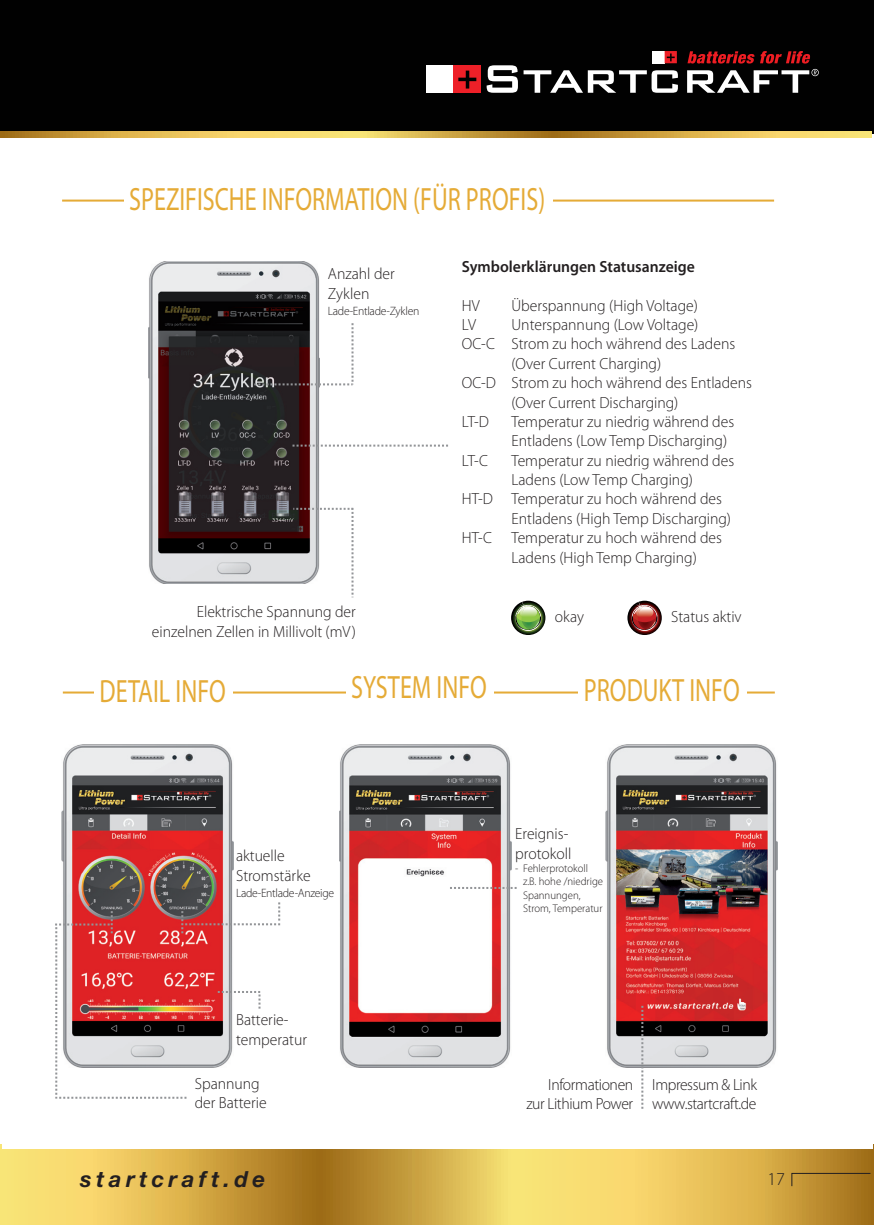
<style>
.page{position:relative;width:874px;height:1225px;background:#fff}
.page>*{position:absolute;margin:0;border:0;box-sizing:border-box;transform-origin:0 0}
.t1{font:32.2px "Myriad Pro";color:#e5ab37;scale:.75 1}
.t2{font:italic 700 22.2px "Helvetica Neue";letter-spacing:.2em;color:#231f20}
.t3{font:300 18.2px "Myriad Pro";color:#231f20}
.t4{font:300 16.2px/19.4px "Myriad Pro";color:#231f20}
.t5{font:300 16.2px/19.4px "Myriad Pro";letter-spacing:-.025em;color:#231f20;text-align:right}
.t6{font:600 16.2px "Myriad Pro";color:#231f20}
.t7{font:300 12.2px "Myriad Pro";letter-spacing:-.025em;color:#231f20}
.t8{font:300 11.2px/13.4px "Myriad Pro";color:#231f20}
</style>
<div class="page">
<hr style="left:62px;top:200px;width:711px;height:2px;background:#e5ab37">
<div style="left:124px;top:189px;width:428px;height:23px;background:#fff"></div>
<hr style="left:63px;top:691px;width:711px;height:2px;background:#e5ab37">
<div style="left:94px;top:681px;width:138px;height:23px;background:#fff"></div>
<img style="left:148px;top:261px;width:172px;height:323px">
<svg style="left:292px;top:444px;width:156px;height:2px"></svg>
<img style="left:61px;top:744px;width:172px;height:158px">
<svg style="left:293px;top:508px;width:60px;height:89px"></svg>
<img style="left:339px;top:744px;width:172px;height:323px">
<div style="left:346px;top:677px;width:147px;height:23px;background:#fff"></div>
<div style="left:578px;top:680px;width:168px;height:23px;background:#fff"></div>
<img style="left:605px;top:744px;width:171px;height:323px">
<svg style="left:450px;top:887px;width:67px;height:2px"></svg>
<svg style="left:254px;top:323px;width:99px;height:62px"></svg>
<svg style="left:641px;top:1005px;width:2px;height:104px"></svg>
<svg style="left:511px;top:600px;width:34px;height:35px"></svg>
<svg style="left:515px;top:600px;width:26px;height:31px"></svg>
<svg style="left:627px;top:600px;width:34px;height:35px"></svg>
<svg style="left:631px;top:600px;width:26px;height:31px"></svg>
<svg style="left:55px;top:902px;width:226px;height:196px"></svg>
<div style="left:0;top:0;width:873px;height:133px;background:#010101"></div>
<svg style="left:1px;top:132px;width:870px;height:6px"></svg>
<svg style="left:0;top:1144px;width:873px;height:81px"></svg>
<svg style="left:790px;top:1172px;width:81px;height:15px"></svg>
<svg style="left:486px;top:51px;width:332px;height:42px"></svg>
<div style="left:425px;top:65px;width:28px;height:28px;background:#fff"></div>
<div style="left:453px;top:65px;width:28px;height:28px;background:#ee2028"></div>
<svg style="left:458px;top:71px;width:18px;height:18px"></svg>
<div style="left:2px;top:1142px;width:869px;height:6px;background:#fff"></div>
<h1 class="t1" style="left:129px;top:179px;width:556px">SPEZIFISCHE INFORMATION (FÜR PROFIS)</h1>
<p class="t4" style="left:328px;top:264px;width:68px">Anzahl der<br>Zyklen</p>
<p class="t7" style="left:328px;top:303px;width:93px">Lade-Entlade-Zyklen</p>
<p class="t4" style="left:152px;top:602px;width:205px;text-align:right">Elektrische Spannung der einzelnen Zellen in Millivolt (mV)</p>
<p class="t6" style="left:461px;top:256px;width:234px">Symbolerklärungen Statusanzeige</p>
<p class="t4" style="left:461px;top:295px;width:19px">HV</p>
<p class="t4" style="left:511px;top:295px;width:188px">Überspannung (High Voltage)</p>
<p class="t4" style="left:461px;top:315px;width:16px">LV</p>
<p class="t4" style="left:511px;top:315px;width:188px">Unterspannung (Low Voltage)</p>
<p class="t4" style="left:461px;top:334px;width:275px">OC-C Strom zu hoch während des Ladens</p>
<p class="t4" style="left:511px;top:353px;width:151px">(Over Current Charging)</p>
<p class="t4" style="left:461px;top:373px;width:291px">OC-D Strom zu hoch während des Entladens</p>
<p class="t4" style="left:511px;top:392px;width:168px">(Over Current Discharging)</p>
<p class="t4" style="left:461px;top:412px;width:29px">LT-D</p>
<p class="t4" style="left:511px;top:412px;width:224px">Temperatur zu niedrig während des<br>Entladens (Low Temp Discharging)</p>
<p class="t4" style="left:461px;top:450px;width:28px">LT-C</p>
<p class="t4" style="left:511px;top:450px;width:224px">Temperatur zu niedrig während des</p>
<p class="t4" style="left:511px;top:470px;width:183px">Ladens (Low Temp Charging)</p>
<p class="t4" style="left:461px;top:489px;width:261px">HT-D Temperatur zu hoch während des</p>
<p class="t4" style="left:511px;top:508px;width:221px">Entladens (High Temp Discharging)</p>
<p class="t4" style="left:461px;top:528px;width:261px">HT-C Temperatur zu hoch während des</p>
<p class="t4" style="left:511px;top:547px;width:187px">Ladens (High Temp Charging)</p>
<p class="t4" style="left:554px;top:607px;width:31px">okay</p>
<p class="t4" style="left:670px;top:607px;width:72px">Status aktiv</p>
<h1 class="t1" style="left:99px;top:671px;width:170px">DETAIL INFO</h1>
<h1 class="t1" style="left:351px;top:667px;width:182px">SYSTEM INFO</h1>
<h1 class="t1" style="left:583px;top:671px;width:209px">PRODUKT INFO</h1>
<p class="t4" style="left:236px;top:846px;width:76px">aktuelle<br>Stromstärke</p>
<p class="t7" style="left:236px;top:885px;width:99px">Lade-Entlade-Anzeige</p>
<p class="t4" style="left:236px;top:1010px;width:72px">Batterie&shy;temperatur</p>
<p class="t4" style="left:195px;top:1073px;width:73px">Spannung der Batterie</p>
<p class="t4" style="left:515px;top:824px;width:58px">Ereignis&shy;protokoll</p>
<p class="t8" style="left:523px;top:861px;width:81px;text-indent:-8px">- Fehlerprotokoll z.B. hohe /niedrige<br>Spannungen,<br>Strom, Temperatur</p>
<p class="t5" style="left:526px;top:1074px;width:108px">Informationen zur Lithium Power</p>
<p class="t5" style="left:652px;top:1074px;width:106px;text-align:left">Impressum &amp; Link www.startcraft.de</p>
<h2 class="t2" style="left:80px;top:1165px;width:186px">startcraft.de</h2>
<p class="t3" style="left:767px;top:1168px;width:19px">17</p>
</div>
